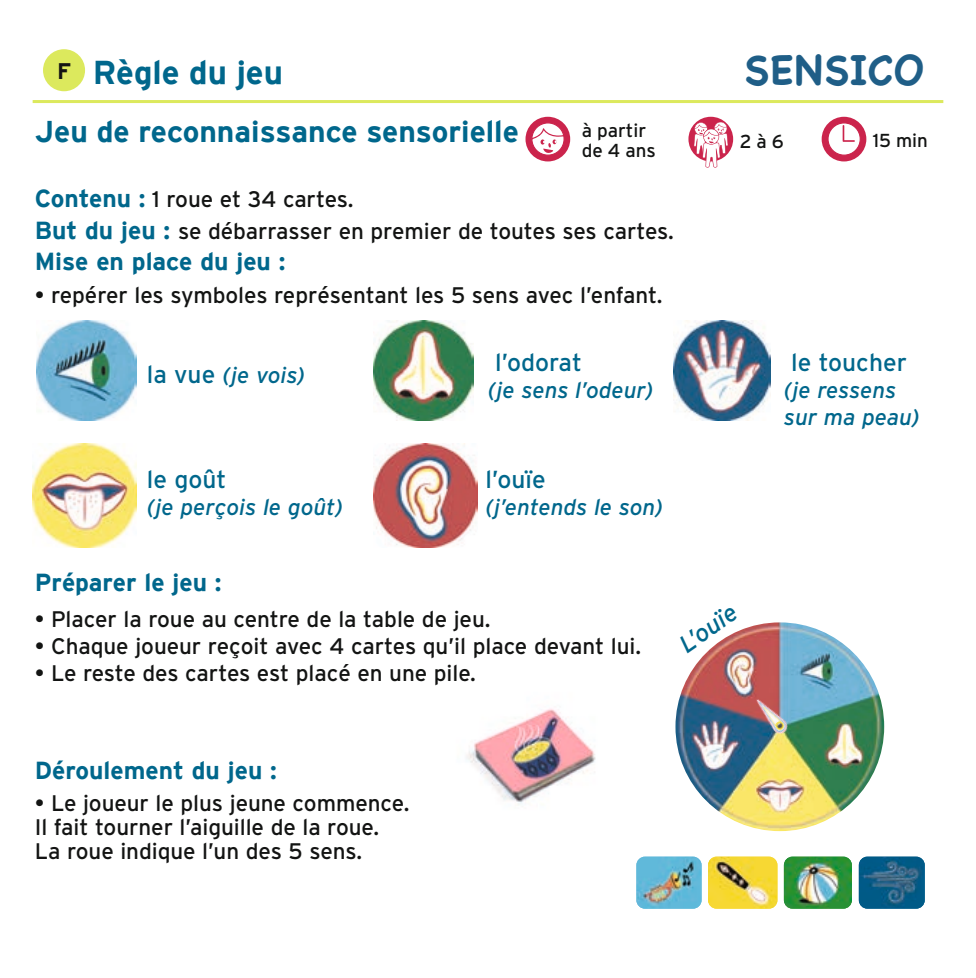
<style>
.page{position:relative;width:976px;height:978px;background:#fff}
.page>*{position:absolute;margin:0;border:0;box-sizing:border-box;transform-origin:0 0}
.t1{font:700 42px "Chalkboard SE";letter-spacing:.005em;color:#1f5e87}
.t2{font:700 33px "Interstate";color:#00678c}
.t3{font:700 30px "Interstate";color:#00678c}
.t4{font:700 24.6px "Interstate";color:#00678c}
.t5{font:24.6px "Interstate";color:#00678c}
.t6{font:italic 24.6px "Interstate";color:#00678c}
.t7{font:22.5px/24px "Interstate";letter-spacing:-.005em;color:#131413}
.t8{font:italic 22.5px/27px "Interstate";color:#00678c}
.t9{font:700 22.5px "Interstate";color:#131413}
.t10{font:18.9px/20.1px "Interstate";letter-spacing:-.005em;color:#131413}
.s1{font-weight:700;font-size:24.6px;color:#00678c}
.s2{font-style:normal;font-size:24.6px}
</style>
<div class="page">
<img style="left:467px;top:708px;width:129px;height:96px">
<hr style="left:33px;top:100px;width:910px;height:3px;background:#dce95d">
<img style="left:37px;top:320px;width:99px;height:100px">
<img style="left:373px;top:320px;width:100px;height:100px">
<img style="left:33px;top:443px;width:103px;height:104px">
<img style="left:373px;top:443px;width:104px;height:104px">
<img style="left:673px;top:320px;width:97px;height:100px">
<img style="left:783px;top:856px;width:68px;height:52px">
<svg style="left:858px;top:856px;width:66px;height:52px;background:#1c648b"></svg>
<svg style="left:708px;top:856px;width:69px;height:52px;background:#e4ca44"></svg>
<img style="left:675px;top:622px;width:208px;height:208px;border-radius:104px">
<img style="left:738px;top:686px;width:63px;height:65px">
<img style="left:636px;top:856px;width:65px;height:52px">
<div style="left:43px;top:49px;width:42px;height:42px;background:#dce95d;border-radius:50%"></div>
<div style="left:525px;top:117px;width:45px;height:44px;background:#cb244c;border-radius:50%"></div>
<svg style="left:531px;top:122px;width:33px;height:34px"></svg>
<div style="left:688px;top:117px;width:45px;height:44px;background:#cb244c;border-radius:50%"></div>
<svg style="left:693px;top:122px;width:35px;height:45px"></svg>
<div style="left:821px;top:117px;width:45px;height:44px;background:#cb244c;border-radius:50%"></div>
<svg style="left:827px;top:122px;width:33px;height:34px"></svg>
<p class="t9" style="left:57px;top:58px;width:16px">F</p>
<h2 class="t2" style="left:93px;top:54px;width:192px">Règle du jeu</h2>
<h1 class="t1" style="left:743px;top:45px;width:182px">SENSICO</h1>
<h3 class="t3" style="left:35px;top:115px;width:485px">Jeu de reconnaissance sensorielle</h3>
<p class="t10" style="left:581px;top:120px;width:75px">à partir de 4 ans</p>
<p class="t10" style="left:739px;top:131px;width:46px">2 à 6</p>
<p class="t10" style="left:872px;top:130px;width:56px">15 min</p>
<p class="t7" style="left:35px;top:182px;width:640px;line-height:32.4px"><span class="s1">Contenu :</span> 1 roue et 34 cartes.<br><span class="s1">But du jeu :</span> se débarrasser en premier de toutes ses cartes.</p>
<p class="t4" style="left:35px;top:248px;width:252px">Mise en place du jeu :</p>
<p class="t7" style="left:35px;top:282px;width:629px">• repérer les symboles représentant les 5 sens avec l’enfant.</p>
<p class="t8" style="left:147px;top:361px;width:159px"><span class="s2">la vue</span> (je vois)</p>
<p class="t5" style="left:495px;top:349px;width:88px">l’odorat</p>
<p class="t8" style="left:488px;top:377px;width:166px">(je sens l’odeur)</p>
<p class="t5" style="left:147px;top:465px;width:81px">le goût</p>
<p class="t8" style="left:147px;top:493px;width:197px">(je perçois le goût)</p>
<p class="t5" style="left:485px;top:465px;width:61px">l’ouïe</p>
<p class="t8" style="left:485px;top:493px;width:179px">(j’entends le son)</p>
<p class="t4" style="left:35px;top:569px;width:188px">Préparer le jeu :</p>
<p class="t7" style="left:35px;top:606px;width:457px">• Placer la roue au centre de la table de jeu.</p>
<p class="t7" style="left:35px;top:633px;width:607px">• Chaque joueur reçoit avec 4 cartes qu’il place devant lui.</p>
<p class="t7" style="left:35px;top:660px;width:442px">• Le reste des cartes est placé en une pile.</p>
<p class="t6" style="left:673px;top:635px;width:66px;rotate:-35deg">L’ouïe</p>
<p class="t4" style="left:35px;top:756px;width:244px">Déroulement du jeu :</p>
<p class="t7" style="left:35px;top:790px;width:376px">• Le joueur le plus jeune commence.<br>Il fait tourner l’aiguille de la roue.<br>La roue indique l’un des 5 sens.</p>
<p class="t5" style="left:791px;top:349px;width:117px">le toucher</p>
<p class="t8" style="left:783px;top:377px;width:137px">(je ressens sur ma peau)</p>
</div>
